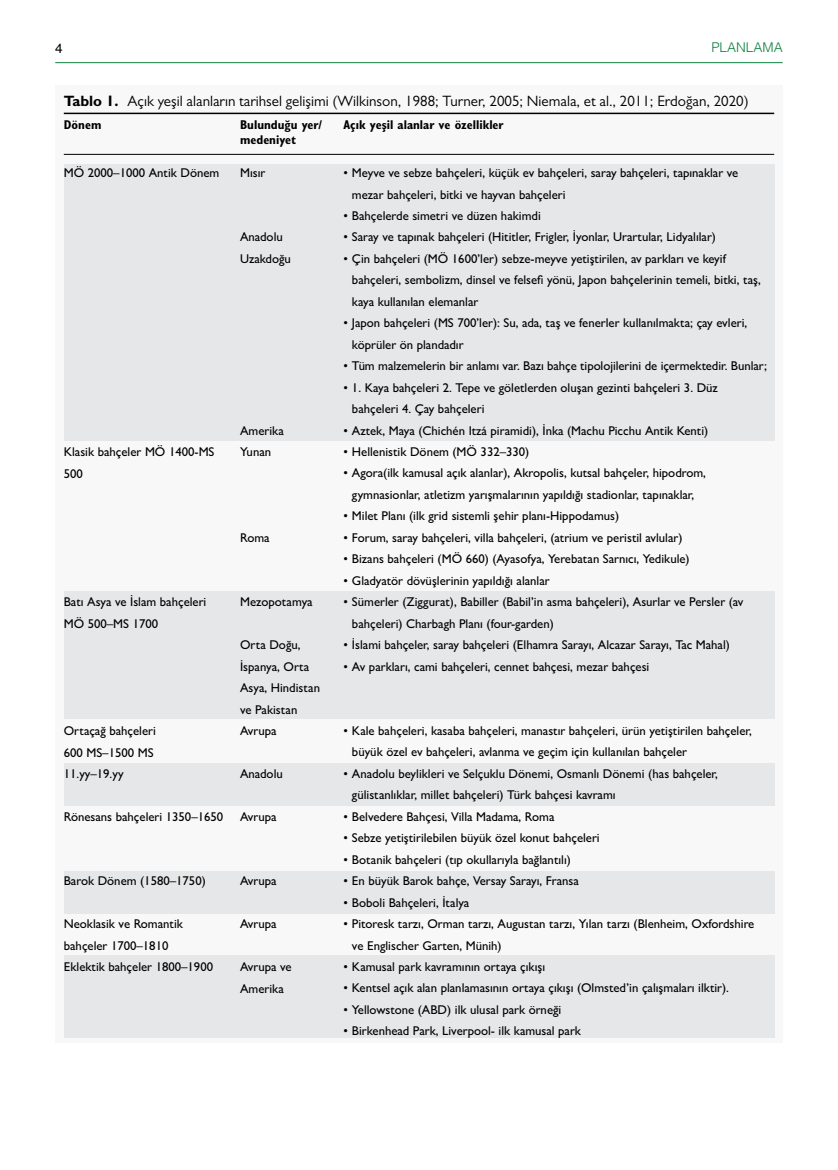
<style>
.page{position:relative;width:838px;height:1170px;background:#fff}
.page>*{position:absolute;margin:0;border:0;box-sizing:border-box;transform-origin:0 0}
.t1{font:15px "Gill Sans MT Pro";color:#000}
.t2{font:300 13.5px "Helvetica";color:#0f8140}
.t3{font:13.5px "Helvetica";color:#000}
.t4{font:500 12.75px/21.5px "Gill Sans MT Pro";color:#000}
.t5{font:700 condensed 12.75px/15.3px "Gill Sans MT Pro";color:#000}
.s1{font-weight:700}
</style>
<div class="page">
<hr style="left:55px;top:62px;width:727px;height:1px;background:#0f8140">
<div style="left:55px;top:85px;width:727px;height:957px;background:#f8f8f8"></div>
<div style="left:64px;top:164px;width:710px;height:276px;background:#e6e7e8"></div>
<div style="left:64px;top:591px;width:710px;height:127px;background:#e6e7e8"></div>
<div style="left:64px;top:763px;width:710px;height:43px;background:#e6e7e8"></div>
<div style="left:64px;top:870px;width:710px;height:43px;background:#e6e7e8"></div>
<div style="left:64px;top:954px;width:710px;height:83px;background:#e6e7e8"></div>
<hr style="left:64px;top:113px;width:710px;height:1px;background:#000">
<hr style="left:64px;top:154px;width:710px;height:1px;background:#000">
<p class="t3" style="left:55px;top:37px;width:9px">4</p>
<p class="t2" style="left:711px;top:36px;width:73px">PLANLAMA</p>
<p class="t1" style="left:64px;top:92px;width:686px"><span class="s1">Tablo 1.</span> Açık yeşil alanların tarihsel gelişimi (Wilkinson, 1988; Turner, 2005; Niemala, et al., 2011; Erdoğan, 2020)</p>
<p class="t5" style="left:64px;top:117px;width:39px">Dönem</p>
<p class="t5" style="left:240px;top:117px;width:84px">Bulunduğu yer/ medeniyet</p>
<p class="t5" style="left:343px;top:117px;width:162px">Açık yeşil alanlar ve özellikler</p>
<p class="t4" style="left:64px;top:162px;width:157px">MÖ 2000–1000 Antik Dönem</p>
<p class="t4" style="left:240px;top:162px;width:27px">Mısır</p>
<p class="t4" style="left:240px;top:226px;width:52px">Anadolu<br>Uzakdoğu</p>
<p class="t4" style="left:64px;top:441px;width:152px">Klasik bahçeler MÖ 1400-MS<br>500</p>
<p class="t4" style="left:240px;top:419px;width:45px">Amerika<br>Yunan</p>
<p class="t4" style="left:240px;top:526px;width:31px">Roma</p>
<p class="t4" style="left:64px;top:591px;width:144px">Batı Asya ve İslam bahçeleri<br>MÖ 500–MS 1700</p>
<p class="t4" style="left:64px;top:720px;width:94px">Ortaçağ bahçeleri<br>600 MS–1500 MS<br>11.yy–19.yy</p>
<p class="t4" style="left:64px;top:805px;width:161px">Rönesans bahçeleri 1350–1650</p>
<p class="t4" style="left:240px;top:591px;width:74px">Mezopotamya</p>
<p class="t4" style="left:240px;top:634px;width:81px">Orta Doğu,<br>İspanya, Orta<br>Asya, Hindistan ve Pakistan<br>Avrupa</p>
<p class="t4" style="left:240px;top:762px;width:44px">Anadolu</p>
<p class="t4" style="left:240px;top:805px;width:38px">Avrupa</p>
<p class="t4" style="left:64px;top:870px;width:143px">Barok Dönem (1580–1750)</p>
<p class="t4" style="left:64px;top:913px;width:151px">Neoklasik ve Romantik bahçeler 1700–1810<br>Eklektik bahçeler 1800–1900</p>
<p class="t4" style="left:240px;top:870px;width:38px">Avrupa</p>
<p class="t4" style="left:240px;top:913px;width:38px">Avrupa</p>
<p class="t4" style="left:240px;top:955px;width:53px">Avrupa ve<br>Amerika</p>
<p class="t4" style="left:352px;top:162px;width:388px;text-indent:-9px">• Meyve ve sebze bahçeleri, küçük ev bahçeleri, saray bahçeleri, tapınaklar ve mezar bahçeleri, bitki ve hayvan bahçeleri</p>
<p class="t4" style="left:343px;top:205px;width:199px">• Bahçelerde simetri ve düzen hakimdi</p>
<p class="t4" style="left:343px;top:226px;width:374px">• Saray ve tapınak bahçeleri (Hititler, Frigler, İyonlar, Urartular, Lidyalılar)</p>
<p class="t4" style="left:352px;top:248px;width:410px;text-indent:-9px">• Çin bahçeleri (MÖ 1600’ler) sebze-meyve yetiştirilen, av parkları ve keyif bahçeleri, sembolizm, dinsel ve felsefi yönü, Japon bahçelerinin temeli, bitki, taş, kaya kullanılan elemanlar</p>
<p class="t4" style="left:352px;top:312px;width:397px;text-indent:-9px">• Japon bahçeleri (MS 700’ler): Su, ada, taş ve fenerler kullanılmakta; çay evleri, köprüler ön plandadır</p>
<p class="t4" style="left:343px;top:355px;width:425px">• Tüm malzemelerin bir anlamı var. Bazı bahçe tipolojilerini de içermektedir. Bunlar;</p>
<p class="t4" style="left:352px;top:376px;width:367px;text-indent:-9px">• 1. Kaya bahçeleri 2. Tepe ve göletlerden oluşan gezinti bahçeleri 3. Düz bahçeleri 4. Çay bahçeleri</p>
<p class="t4" style="left:343px;top:419px;width:366px">• Aztek, Maya (Chichén Itzá piramidi), İnka (Machu Picchu Antik Kenti)</p>
<p class="t4" style="left:343px;top:441px;width:187px">• Hellenistik Dönem (MÖ 332–330)</p>
<p class="t4" style="left:343px;top:462px;width:364px;text-align:center">• Agora(ilk kamusal açık alanlar), Akropolis, kutsal bahçeler, hipodrom, gymnasionlar, atletizm yarışmalarının yapıldığı stadionlar, tapınaklar,</p>
<p class="t4" style="left:343px;top:505px;width:277px">• Milet Planı (ilk grid sistemli şehir planı-Hippodamus)</p>
<p class="t4" style="left:343px;top:526px;width:340px">• Forum, saray bahçeleri, villa bahçeleri, (atrium ve peristil avlular)</p>
<p class="t4" style="left:343px;top:548px;width:348px">• Bizans bahçeleri (MÖ 660) (Ayasofya, Yerebatan Sarnıcı, Yedikule)</p>
<p class="t4" style="left:343px;top:569px;width:208px">• Gladyatör dövüşlerinin yapıldığı alanlar</p>
<p class="t4" style="left:352px;top:591px;width:393px;text-indent:-9px">• Sümerler (Ziggurat), Babiller (Babil’in asma bahçeleri), Asurlar ve Persler (av bahçeleri) Charbagh Planı (four-garden)</p>
<p class="t4" style="left:343px;top:634px;width:388px">• İslami bahçeler, saray bahçeleri (Elhamra Sarayı, Alcazar Sarayı, Tac Mahal)</p>
<p class="t4" style="left:343px;top:655px;width:307px">• Av parkları, cami bahçeleri, cennet bahçesi, mezar bahçesi</p>
<p class="t4" style="left:352px;top:719px;width:401px;text-indent:-9px">• Kale bahçeleri, kasaba bahçeleri, manastır bahçeleri, ürün yetiştirilen bahçeler, büyük özel ev bahçeleri, avlanma ve geçim için kullanılan bahçeler</p>
<p class="t4" style="left:352px;top:762px;width:367px;text-indent:-9px">• Anadolu beylikleri ve Selçuklu Dönemi, Osmanlı Dönemi (has bahçeler, gülistanlıklar, millet bahçeleri) Türk bahçesi kavramı</p>
<p class="t4" style="left:343px;top:805px;width:212px">• Belvedere Bahçesi, Villa Madama, Roma</p>
<p class="t4" style="left:343px;top:827px;width:258px">• Sebze yetiştirilebilen büyük özel konut bahçeleri</p>
<p class="t4" style="left:343px;top:848px;width:229px">• Botanik bahçeleri (tıp okullarıyla bağlantılı)</p>
<p class="t4" style="left:343px;top:870px;width:237px">• En büyük Barok bahçe, Versay Sarayı, Fransa</p>
<p class="t4" style="left:343px;top:891px;width:127px">• Boboli Bahçeleri, İtalya</p>
<p class="t4" style="left:352px;top:912px;width:404px;text-indent:-9px">• Pitoresk tarzı, Orman tarzı, Augustan tarzı, Yılan tarzı (Blenheim, Oxfordshire ve Englischer Garten, Münih)</p>
<p class="t4" style="left:343px;top:955px;width:203px">• Kamusal park kavramının ortaya çıkışı</p>
<p class="t4" style="left:343px;top:977px;width:387px">• Kentsel açık alan planlamasının ortaya çıkışı (Olmsted’in çalışmaları ilktir).</p>
<p class="t4" style="left:343px;top:998px;width:219px">• Yellowstone (ABD) ilk ulusal park örneği</p>
<p class="t4" style="left:343px;top:1020px;width:239px">• Birkenhead Park, Liverpool- ilk kamusal park</p>
</div>
